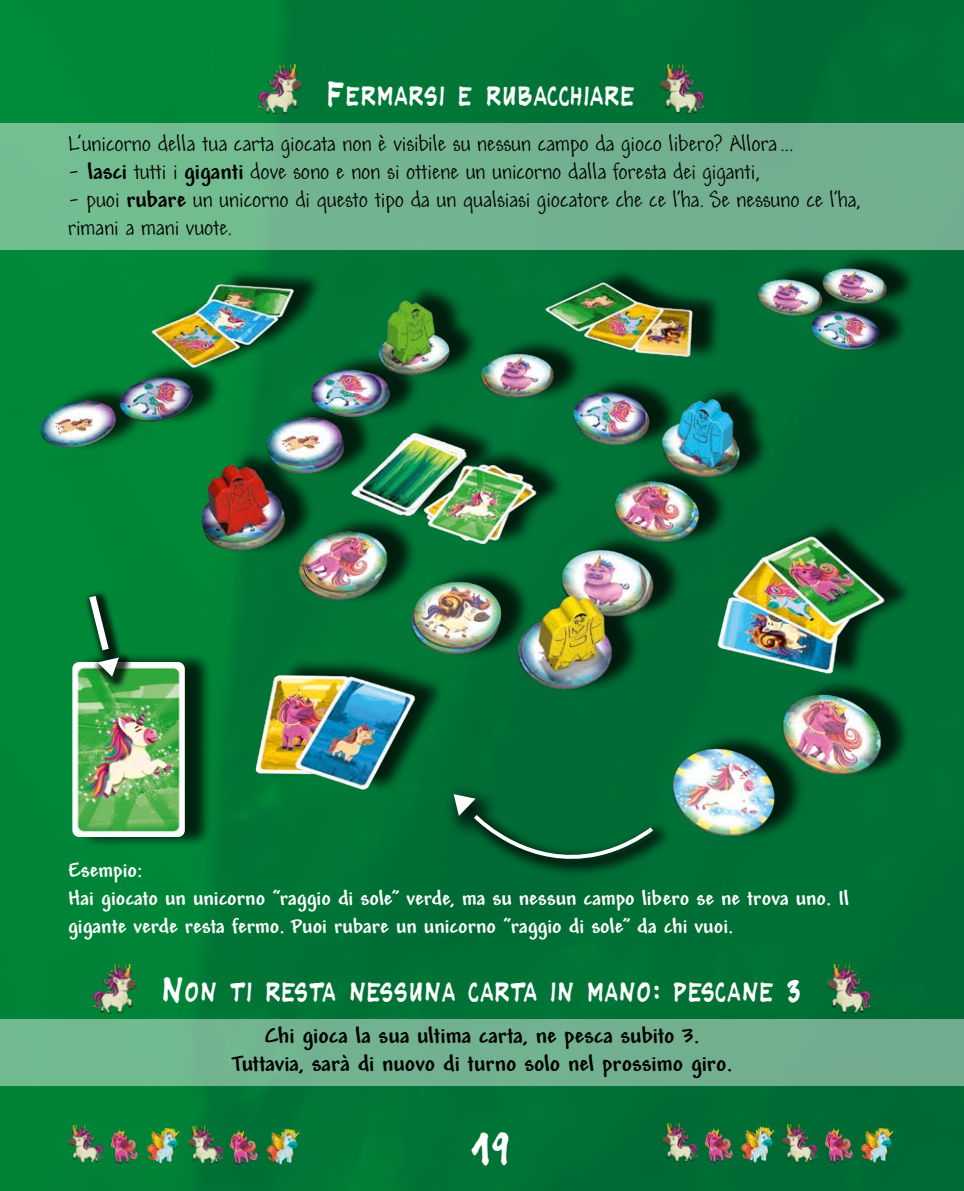
<style>
.page{position:relative;width:964px;height:1191px;background:#fff}
.page>*{position:absolute;margin:0;border:0;box-sizing:border-box;transform-origin:0 0}
.t1{font:500 38px "Handmade";color:#fff}
.t2{font:500 26px "Handmade";color:#fff}
.t3{font:24px/28px "Andy";color:#000}
.t4{font:700 24px/28px "Andy";color:#000;text-align:center}
.t5{font:700 22px/28px "Andy";color:#fff}
.s1{font-weight:700}
</style>
<div class="page">
<img style="left:0;top:0;width:964px;height:1191px">
<img style="left:12px;top:249px;width:952px;height:621px">
<hr style="left:0;top:366px;width:1px;height:335px;background:#fff">
<div style="left:0;top:123px;width:964px;height:126px;background:#72b390"></div>
<div style="left:0;top:1019px;width:964px;height:67px;background:#72b28f"></div>
<img style="left:68px;top:1124px;width:35px;height:39px">
<img style="left:111px;top:1128px;width:27px;height:35px">
<img style="left:146px;top:1125px;width:36px;height:38px">
<img style="left:188px;top:1125px;width:35px;height:39px">
<img style="left:231px;top:1129px;width:27px;height:35px">
<img style="left:265px;top:1126px;width:37px;height:38px">
<img style="left:662px;top:1123px;width:35px;height:39px">
<img style="left:705px;top:1127px;width:27px;height:35px">
<img style="left:740px;top:1124px;width:36px;height:38px">
<img style="left:782px;top:1123px;width:35px;height:39px">
<img style="left:825px;top:1128px;width:27px;height:34px">
<img style="left:860px;top:1125px;width:36px;height:37px">
<div style="left:79px;top:651px;width:133px;height:197px;background:#000;opacity:.75"></div>
<img style="left:72px;top:662px;width:113px;height:175px">
<div style="left:83px;top:590px;width:50px;height:101px;background:#000;opacity:.75"></div>
<svg style="left:85px;top:589px;width:34px;height:87px"></svg>
<div style="left:443px;top:783px;width:57px;height:58px;background:#000;opacity:.75"></div>
<div style="left:466px;top:806px;width:206px;height:72px;background:#000;opacity:.75"></div>
<svg style="left:454px;top:794px;width:203px;height:79px;background:#0f673b"></svg>
<img style="left:257px;top:64px;width:45px;height:50px">
<img style="left:660px;top:64px;width:45px;height:50px">
<img style="left:91px;top:963px;width:46px;height:51px">
<img style="left:826px;top:963px;width:46px;height:51px">
<p class="t2" style="left:326px;top:74px;width:311px">Fermarsi e rubacchiare</p>
<p class="t3" style="left:68px;top:130px;width:727px">L’unicorno della tua carta giocata non è visibile su nessun campo da gioco libero? Allora…</p>
<p class="t3" style="left:68px;top:158px;width:693px">- <span class="s1">lasci</span> tutti i <span class="s1">giganti</span> dove sono e non si ottiene un unicorno dalla foresta dei giganti,</p>
<p class="t3" style="left:68px;top:186px;width:793px">- puoi <span class="s1">rubare</span> un unicorno di questo tipo da un qualsiasi giocatore che ce l’ha. Se nessuno ce l’ha, rimani a mani vuote.</p>
<p class="t5" style="left:68px;top:857px;width:782px">Esempio:<br>Hai giocato un unicorno “raggio di sole” verde, ma su nessun campo libero se ne trova uno. Il gigante verde resta fermo. Puoi rubare un unicorno “raggio di sole” da chi vuoi.</p>
<p class="t2" style="left:163px;top:970px;width:640px">Non ti resta nessuna carta in mano: pescane 3</p>
<p class="t4" style="left:232px;top:1022px;width:502px">Chi gioca la sua ultima carta, ne pesca subito 3.<br>Tuttavia, sarà di nuovo di turno solo nel prossimo giro.</p>
<h1 class="t1" style="left:471px;top:1117px;width:41px">19</h1>
</div>
